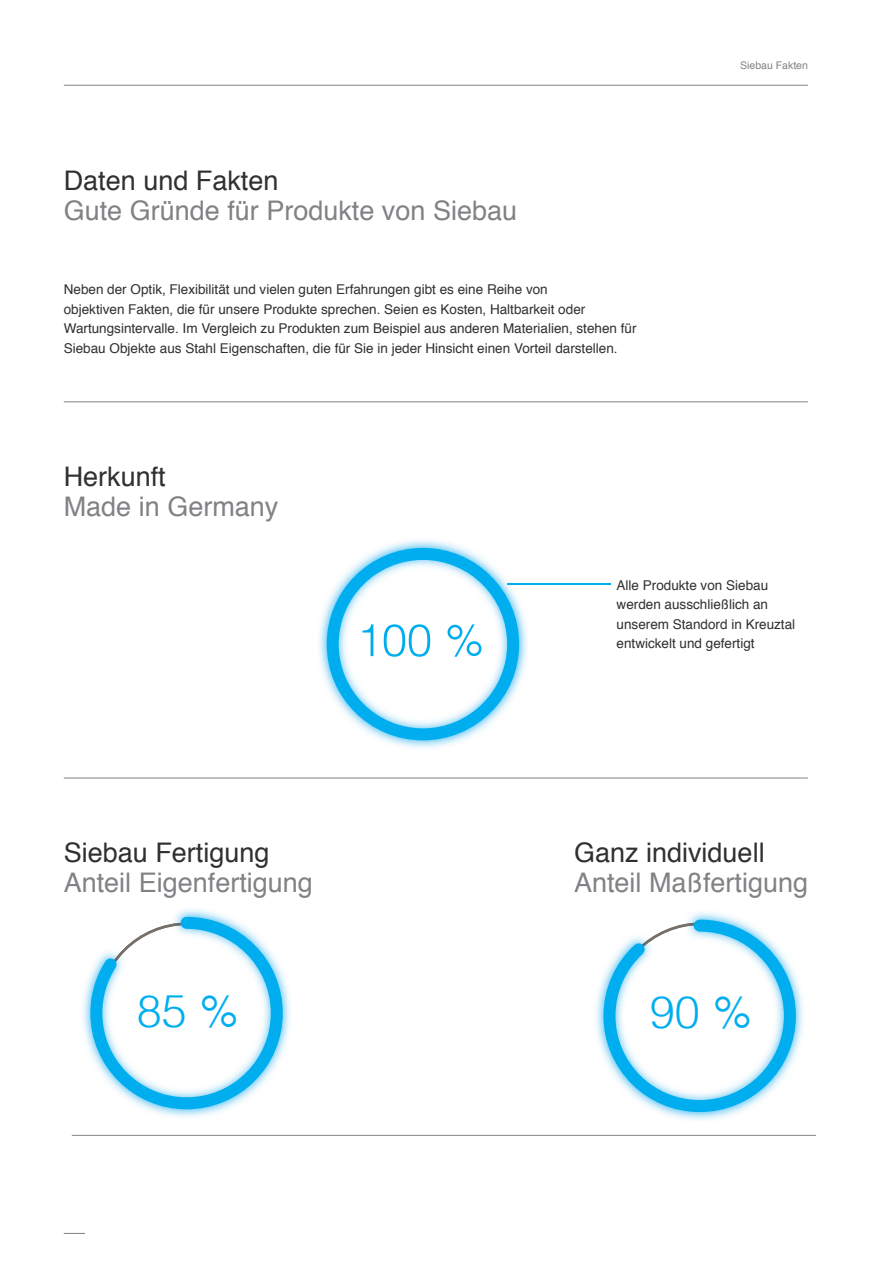
<style>
.page{position:relative;width:893px;height:1263px;background:#fff}
.page>*{position:absolute;margin:0;border:0;box-sizing:border-box;transform-origin:0 0}
.t1{font:300 45px "Helvetica";color:#00aeef}
.t2{font:27px "Helvetica";color:#808285}
.t3{font:27px "Helvetica";color:#312f30}
.t4{font:13.5px/19.5px "Helvetica";color:#312f30}
.t5{font:10.5px "Helvetica";color:#808285}
</style>
<div class="page">
<svg style="left:64px;top:1233px;width:21px;height:1px"></svg>
<hr style="left:64px;top:85px;width:744px;height:1px;background:#808285">
<hr style="left:64px;top:402px;width:744px;height:1px;background:#808285">
<hr style="left:64px;top:778px;width:744px;height:1px;background:#808285">
<hr style="left:72px;top:1135px;width:744px;height:1px;background:#808285">
<svg style="left:84px;top:911px;width:205px;height:204px"></svg>
<hr style="left:507px;top:583px;width:103px;height:2px;background:#00aeef">
<img style="left:319px;top:540px;width:208px;height:208px">
<img style="left:507px;top:583px;width:20px;height:2px">
<img style="left:362px;top:624px;width:119px;height:33px">
<div style="left:327px;top:548px;width:192px;height:192px;border:12px solid #00aeef;border-radius:50%"></div>
<svg style="left:597px;top:913px;width:205px;height:205px"></svg>
<h2 class="t3" style="left:64px;top:160px;width:216px">Daten und Fakten</h2>
<h2 class="t2" style="left:64px;top:190px;width:455px">Gute Gründe für Produkte von Siebau</h2>
<p class="t4" style="left:64px;top:280px;width:574px">Neben der Optik, Flexibilität und vielen guten Erfahrungen gibt es eine Reihe von<br>objektiven Fakten, die für unsere Produkte sprechen. Seien es Kosten, Haltbarkeit oder Wartungsintervalle. Im Vergleich zu Produkten zum Beispiel aus anderen Materialien, stehen für Siebau Objekte aus Stahl Eigenschaften, die für Sie in jeder Hinsicht einen Vorteil darstellen.</p>
<h2 class="t3" style="left:64px;top:455px;width:104px">Herkunft</h2>
<h2 class="t2" style="left:64px;top:485px;width:216px">Made in Germany</h2>
<p class="t5" style="left:740px;top:57px;width:69px">Siebau Fakten</p>
<h2 class="t3" style="left:64px;top:832px;width:207px">Siebau Fertigung</h2>
<h2 class="t2" style="left:64px;top:862px;width:251px">Anteil Eigenfertigung</h2>
<h1 class="t1" style="left:137px;top:973px;width:104px">85 %</h1>
<p class="t4" style="left:617px;top:575px;width:180px">Alle Produkte von Siebau werden ausschließlich an unserem Standord in Kreuztal entwickelt und gefertigt</p>
<h2 class="t3" style="left:574px;top:832px;width:192px">Ganz individuell</h2>
<h2 class="t2" style="left:574px;top:862px;width:236px">Anteil Maßfertigung</h2>
<h1 class="t1" style="left:650px;top:974px;width:104px">90 %</h1>
</div>
